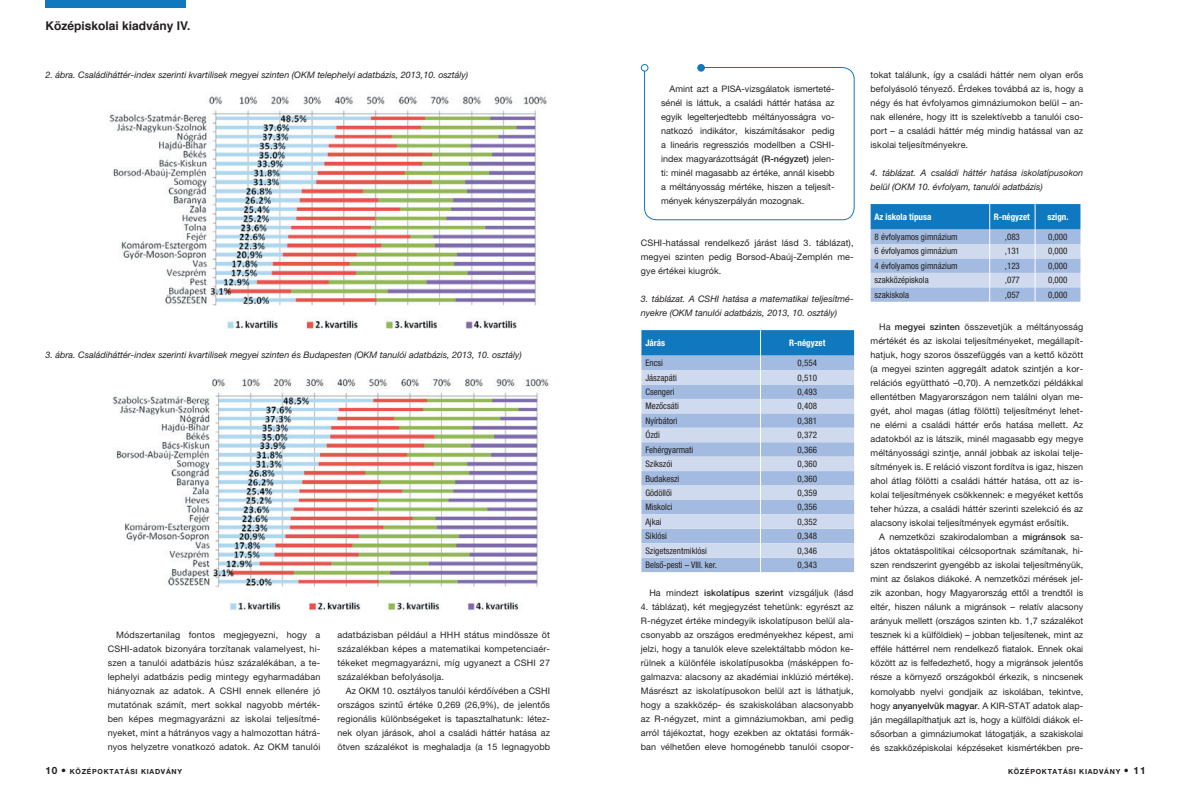
<style>
.page{position:relative;width:1191px;height:794px;background:#fff}
.page>*{position:absolute;margin:0;border:0;box-sizing:border-box;transform-origin:0 0}
.t1{font:700 12px "Helvetica";color:#231f20}
.t2{font:9px/14px "Helvetica Neue LT Pro";letter-spacing:.01em;color:#231f20;text-align:justify}
.t3{font:italic 9px/14px "Helvetica Neue LT Pro";color:#231f20}
.t4{font:condensed 9px "Helvetica Neue LT Pro";color:#231f20}
.t5{font:700 condensed 9px "Helvetica Neue LT Std";color:#fff}
.t6{font:700 7px "Helvetica Neue LT Pro";letter-spacing:.1em;color:#231f20}
.s1{font-weight:500}
.s2{font-size:10px}
</style>
<div class="page">
<img style="left:109px;top:92px;width:438px;height:237px">
<img style="left:112px;top:378px;width:437px;height:233px">
<div style="left:641px;top:64px;width:7px;height:8px;border:1px solid #1078bf;border-radius:50%"></div>
<svg style="left:643px;top:65px;width:212px;height:156px"></svg>
<div style="left:697px;top:64px;width:8px;height:8px;border:1px solid #1078bf;border-radius:50%"></div>
<svg style="left:641px;top:330px;width:213px;height:242px;background:#a7c2e2"></svg>
<svg style="left:870px;top:204px;width:210px;height:98px;background:#8eb6dd"></svg>
<div style="left:45px;top:0;width:141px;height:8px;background:#1078bf"></div>
<h1 class="t1" style="left:45px;top:16px;width:146px">Középiskolai kiadvány IV.</h1>
<p class="t3" style="left:45px;top:68px;width:424px">2. ábra. Családiháttér-index szerinti kvartilisek megyei szinten (OKM telephelyi adatbázis, 2013,10. osztály)</p>
<p class="t3" style="left:45px;top:348px;width:478px">3. ábra. Családiháttér-index szerinti kvartilisek megyei szinten és Budapesten (OKM tanulói adatbázis, 2013, 10. osztály)</p>
<p class="t2" style="left:108px;top:628px;width:214px;text-indent:9px">Módszertanilag fontos megjegyezni, hogy a CSHI-adatok bizonyára torzítanak valamelyest, hi&shy;szen a tanulói adatbázis húsz százalékában, a te&shy;lephelyi adatbázis pedig mintegy egyharmadában hiányoznak az adatok. A CSHI ennek ellenére jó mutatónak számít, mert sokkal nagyobb mérték&shy;ben képes megmagyarázni az iskolai teljesítmé&shy;nyeket, mint a hátrányos vagy a halmozottan hátrá&shy;nyos helyzetre vonatkozó adatok. Az OKM tanulói</p>
<p class="t2" style="left:337px;top:628px;width:214px">adatbázisban például a HHH státus mindössze öt százalékban képes a matematikai kompetenciaér&shy;tékeket megmagyarázni, míg ugyanezt a CSHI 27 százalékban befolyásolja.</p>
<p class="t2" style="left:337px;top:684px;width:214px;text-indent:9px">Az OKM 10. osztályos tanulói kérdőívében a CSHI országos szintű értéke 0,269 (26,9%), de jelentős regionális különbségeket is tapasztalhatunk: létez&shy;nek olyan járások, ahol a családi háttér hatása az ötven százalékot is meghaladja (a 15 legnagyobb</p>
<p class="t2" style="left:661px;top:82px;width:175px;text-indent:9px">Amint azt a PISA-vizsgálatok ismerteté&shy;sénél is láttuk, a családi háttér hatása az egyik legelterjedtebb méltányosságra vo&shy;natkozó indikátor, kiszámításakor pedig a lineáris regressziós modellben a CSHI&shy;index magyarázottságát <span class="s1">(R-négyzet)</span> jelen&shy;ti: minél magasabb az értéke, annál kisebb a méltányosság mértéke, hiszen a teljesít&shy;mények kényszerpályán mozognak.</p>
<p class="t2" style="left:641px;top:236px;width:214px">CSHI-hatással rendelkező járást lásd 3. táblázat), megyei szinten pedig Borsod-Abaúj-Zemplén me&shy;gye értékei kiugrók.</p>
<p class="t3" style="left:641px;top:292px;width:214px">3. táblázat. A CSHI hatása a matematikai teljesítmé&shy;nyekre (OKM tanulói adatbázis, 2013, 10. osztály)</p>
<p class="t5" style="left:645px;top:337px;width:21px">Járás</p>
<p class="t5" style="left:789px;top:337px;width:38px">R-négyzet</p>
<p class="t4" style="left:645px;top:358px;width:19px">Encsi</p>
<p class="t4" style="left:797px;top:358px;width:21px">0,554</p>
<p class="t4" style="left:645px;top:372px;width:33px">Jászapáti</p>
<p class="t4" style="left:797px;top:372px;width:21px">0,510</p>
<p class="t4" style="left:645px;top:386px;width:31px">Csengeri</p>
<p class="t4" style="left:797px;top:386px;width:21px">0,493</p>
<p class="t4" style="left:645px;top:401px;width:35px">Mezőcsáti</p>
<p class="t4" style="left:797px;top:401px;width:21px">0,408</p>
<p class="t4" style="left:645px;top:415px;width:34px">Nyírbátori</p>
<p class="t4" style="left:797px;top:415px;width:21px">0,381</p>
<p class="t4" style="left:645px;top:430px;width:16px">Ózdi</p>
<p class="t4" style="left:797px;top:430px;width:21px">0,372</p>
<p class="t4" style="left:645px;top:444px;width:50px">Fehérgyarmati</p>
<p class="t4" style="left:797px;top:444px;width:21px">0,366</p>
<p class="t4" style="left:645px;top:459px;width:28px">Szikszói</p>
<p class="t4" style="left:797px;top:459px;width:21px">0,360</p>
<p class="t4" style="left:645px;top:473px;width:35px">Budakeszi</p>
<p class="t4" style="left:797px;top:473px;width:21px">0,360</p>
<p class="t4" style="left:645px;top:487px;width:28px">Gödöllői</p>
<p class="t4" style="left:797px;top:487px;width:21px">0,359</p>
<p class="t4" style="left:645px;top:502px;width:29px">Miskolci</p>
<p class="t4" style="left:797px;top:502px;width:21px">0,356</p>
<p class="t4" style="left:645px;top:516px;width:18px">Ajkai</p>
<p class="t4" style="left:797px;top:516px;width:21px">0,352</p>
<p class="t4" style="left:645px;top:531px;width:23px">Siklósi</p>
<p class="t4" style="left:797px;top:531px;width:21px">0,348</p>
<p class="t4" style="left:645px;top:545px;width:63px">Szigetszentmiklósi</p>
<p class="t4" style="left:797px;top:545px;width:21px">0,346</p>
<p class="t4" style="left:645px;top:560px;width:73px">Belső-pesti – VIII. ker.</p>
<p class="t4" style="left:797px;top:560px;width:21px">0,343</p>
<p class="t2" style="left:649px;top:586px;width:206px">Ha mindezt <span class="s1">iskolatípus szerint</span> vizsgáljuk (lásd</p>
<p class="t2" style="left:641px;top:600px;width:214px">4. táblázat), két megjegyzést tehetünk: egyrészt az R-négyzet értéke mindegyik iskolatípuson belül ala&shy;csonyabb az országos eredményekhez képest, ami jelzi, hogy a tanulók eleve szelektáltabb módon ke&shy;rülnek a különféle iskolatípusokba (másképpen fo&shy;galmazva: alacsony az akadémiai inklúzió mértéke).<br>Másrészt az iskolatípusokon belül azt is láthatjuk, hogy a szakközép- és szakiskolában alacsonyabb az R-négyzet, mint a gimnáziumokban, ami pedig arról tájékoztat, hogy ezekben az oktatási formák&shy;ban vélhetően eleve homogénebb tanulói csopor-</p>
<p class="t2" style="left:870px;top:68px;width:214px">tokat találunk, így a családi háttér nem olyan erős befolyásoló tényező. Érdekes továbbá az is, hogy a négy és hat évfolyamos gimnáziumokon belül – an&shy;nak ellenére, hogy itt is szelektívebb a tanulói cso&shy;port – a családi háttér még mindig hatással van az iskolai teljesítményekre.</p>
<p class="t3" style="left:870px;top:166px;width:214px">4. táblázat. A családi háttér hatása iskolatípusokon belül (OKM 10. évfolyam, tanulói adatbázis)</p>
<p class="t5" style="left:874px;top:211px;width:58px">Az iskola típusa</p>
<p class="t5" style="left:993px;top:211px;width:38px">R-négyzet</p>
<p class="t5" style="left:1047px;top:211px;width:23px">szign.</p>
<p class="t4" style="left:874px;top:232px;width:85px">8 évfolyamos gimnázium</p>
<p class="t4" style="left:1004px;top:232px;width:17px">,083</p>
<p class="t4" style="left:1048px;top:232px;width:21px">0,000</p>
<p class="t4" style="left:874px;top:246px;width:85px">6 évfolyamos gimnázium</p>
<p class="t4" style="left:1004px;top:246px;width:17px">,131</p>
<p class="t4" style="left:1048px;top:246px;width:21px">0,000</p>
<p class="t4" style="left:874px;top:260px;width:85px">4 évfolyamos gimnázium</p>
<p class="t4" style="left:1004px;top:260px;width:17px">,123</p>
<p class="t4" style="left:1048px;top:260px;width:21px">0,000</p>
<p class="t4" style="left:874px;top:275px;width:56px">szakközépiskola</p>
<p class="t4" style="left:1004px;top:275px;width:17px">,077</p>
<p class="t4" style="left:1048px;top:275px;width:21px">0,000</p>
<p class="t4" style="left:874px;top:289px;width:36px">szakiskola</p>
<p class="t4" style="left:1004px;top:289px;width:17px">,057</p>
<p class="t4" style="left:1048px;top:289px;width:21px">0,000</p>
<p class="t2" style="left:870px;top:320px;width:214px;text-indent:9px">Ha <span class="s1">megyei szinten</span> összevetjük a méltányosság mértékét és az iskolai teljesítményeket, megállapít&shy;hatjuk, hogy szoros összefüggés van a kettő között (a megyei szinten aggregált adatok szintjén a kor&shy;relációs együttható –0,70). A nemzetközi példákkal ellentétben Magyarországon nem találni olyan me&shy;gyét, ahol magas (átlag fölötti) teljesítményt lehet&shy;ne elérni a családi háttér erős hatása mellett. Az adatokból az is látszik, minél magasabb egy megye méltányossági szintje, annál jobbak az iskolai telje&shy;sítmények is. E reláció viszont fordítva is igaz, hiszen ahol átlag fölötti a családi háttér hatása, ott az is&shy;kolai teljesítmények csökkennek: e megyéket kettős teher húzza, a családi háttér szerinti szelekció és az alacsony iskolai teljesítmények egymást erősítik.</p>
<p class="t2" style="left:870px;top:530px;width:214px;text-indent:9px">A nemzetközi szakirodalomban a <span class="s1">migránsok</span> sa&shy;játos oktatáspolitikai célcsoportnak számítanak, hi&shy;szen rendszerint gyengébb az iskolai teljesítményük, mint az őslakos diákoké. A nemzetközi mérések jel&shy;zik azonban, hogy Magyarország ettől a trendtől is eltér, hiszen nálunk a migránsok – relatív alacsony arányuk mellett (országos szinten kb. 1,7 százalékot tesznek ki a külföldiek) – jobban teljesítenek, mint az efféle háttérrel nem rendelkező fiatalok. Ennek okai között az is felfedezhető, hogy a migránsok jelentős része a környező országokból érkezik, s nincsenek komolyabb nyelvi gondjaik az iskolában, tekintve, hogy <span class="s1">anyanyelvük magyar</span>. A KIR-STAT adatok alap&shy;ján megállapíthatjuk azt is, hogy a külföldi diákok el&shy;sősorban a gimnáziumokat látogatják, a szakiskolai és szakközépiskolai képzéseket kismértékben pre-</p>
<p class="t6" style="left:45px;top:767px;width:138px"><span class="s2">10 •</span> KÖZÉPOKTATÁSI KIADVÁNY</p>
<p class="t6" style="left:1008px;top:767px;width:139px">KÖZÉPOKTATÁSI KIADVÁNY <span class="s2">• 11</span></p>
</div>
